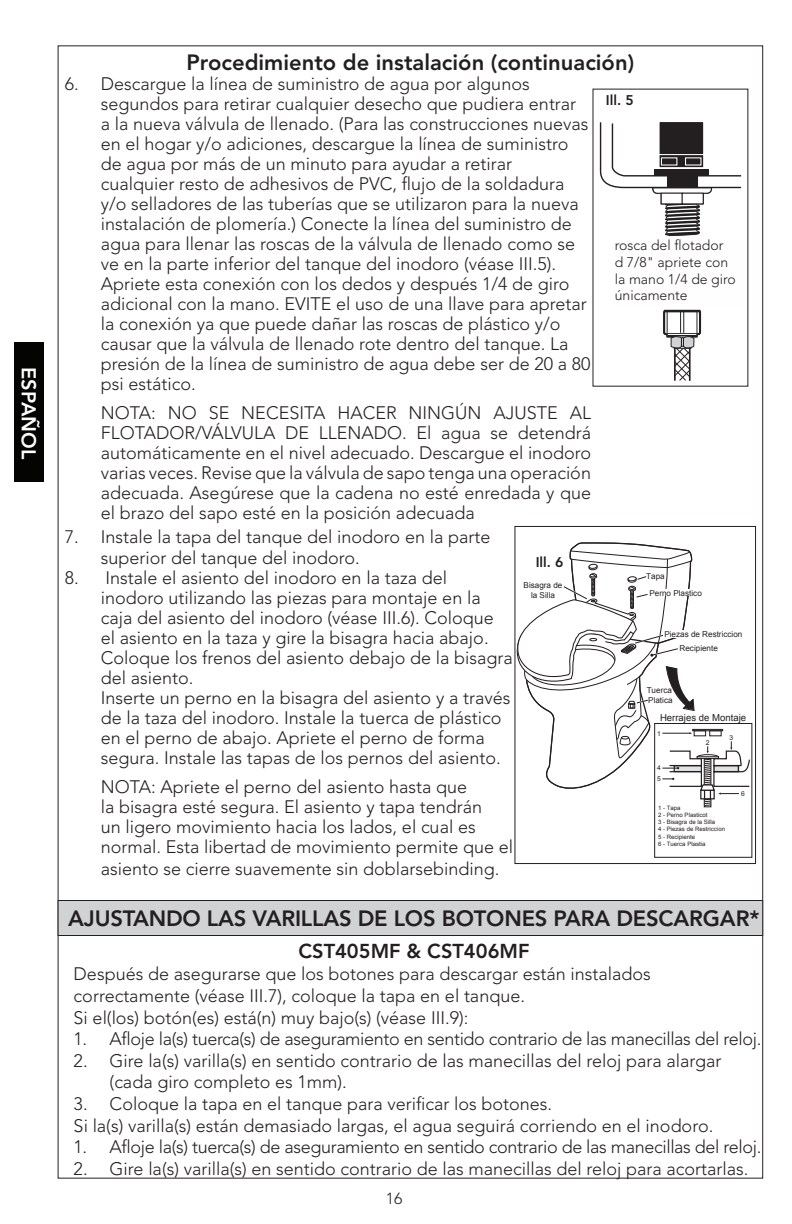
<style>
.page{position:relative;width:792px;height:1224px;background:#fff}
.page>*{position:absolute;margin:0;border:0;box-sizing:border-box;transform-origin:0 0}
.t1{font:800 22px "Avenir LT Std";letter-spacing:-.01em;color:#231f20}
.t2{font:800 20px "Avenir LT Std";color:#231f20}
.t3{font:800 20px "Avenir LT Std";color:#fff}
.t4{font:300 18px/20px "Avenir LT Std";color:#231f20}
.t5{font:300 18px "Avenir LT Std";letter-spacing:-.02em;color:#231f20}
.t6{font:300 16px "Avenir LT Std";color:#231f20}
.t7{font:14.2px/17.2px "Arial";color:#231f20;text-align:center}
.t8{font:300 14px/16.8px "Avenir LT Std";color:#231f20}
.t9{font:800 14px "Avenir LT Std";color:#231f20}
.t10{font:9.6px "Arial";color:#231f20}
.t11{font:8.2px/9.8px "Arial";color:#231f20;text-align:center}
.t12{font:6.6px/11.4px "Arial";color:#231f20}
.t13{font:6px/7.2px "Arial";color:#231f20}
</style>
<div class="page">
<div style="left:14px;top:343px;width:29px;height:139px;background:#040503"></div>
<div style="left:704px;top:758px;width:7px;height:49px;border:1px solid #231f20"></div>
<div style="left:654px;top:723px;width:98px;height:135px;border:1px solid #231f20"></div>
<svg style="left:517px;top:542px;width:234px;height:264px"></svg>
<div style="left:515px;top:526px;width:241px;height:338px;border:1px solid #231f20"></div>
<svg style="left:663px;top:309px;width:39px;height:72px"></svg>
<svg style="left:599px;top:122px;width:143px;height:115px"></svg>
<div style="left:655px;top:169px;width:54px;height:7px;background:#231f20"></div>
<svg style="left:659px;top:155px;width:45px;height:13px"></svg>
<div style="left:659px;top:154px;width:45px;height:14px;border:1px solid #fff"></div>
<div style="left:667px;top:176px;width:30px;height:11px;background:#231f20"></div>
<div style="left:659px;top:122px;width:45px;height:33px;background:#231f20"></div>
<div style="left:659px;top:121px;width:45px;height:34px;border:1px solid #fff"></div>
<div style="left:58px;top:900px;width:705px;height:36px;background:#d1d2d4"></div>
<div style="left:58px;top:900px;width:705px;height:36px;border:1px solid #231f20"></div>
<p class="t3" style="left:41px;top:367px;width:93px;rotate:90deg">ESPAÑOL</p>
<p class="t1" style="left:186px;top:50px;width:449px">Procedimiento de instalación (continuación)</p>
<p class="t4" style="left:101px;top:74px;width:491px;text-indent:-36px">6. Descargue la línea de suministro de agua por algunos segundos para retirar cualquier desecho que pudiera entrar<br>a la nueva válvula de llenado. (Para las construcciones nuevas en el hogar y/o adiciones, descargue la línea de suministro de agua por más de un minuto para ayudar a retirar<br>cualquier resto de adhesivos de PVC, flujo de la soldadura y/o selladores de las tuberías que se utilizaron para la nueva instalación de plomería.) Conecte la línea del suministro de agua para llenar las roscas de la válvula de llenado como se ve en la parte inferior del tanque del inodoro (véase III.5).<br>Apriete esta conexión con los dedos y después 1/4 de giro adicional con la mano. EVITE el uso de una llave para apretar la conexión ya que puede dañar las roscas de plástico y/o causar que la válvula de llenado rote dentro del tanque. La presión de la línea de suministro de agua debe ser de 20 a 80 psi estático.</p>
<p class="t4" style="left:101px;top:403px;width:492px;text-align:justify">NOTA: NO SE NECESITA HACER NINGÚN AJUSTE AL FLOTADOR/VÁLVULA DE LLENADO. El agua se detendrá automáticamente en el nivel adecuado. Descargue el inodoro varias veces. Revise que la válvula de sapo tenga una operación adecuada. Asegúrese que la cadena no esté enredada y que el brazo del sapo esté en la posición adecuada</p>
<p class="t9" style="left:536px;top:554px;width:29px">Ill. 6</p>
<p class="t9" style="left:606px;top:92px;width:29px">Ill. 5</p>
<p class="t8" style="left:615px;top:237px;width:123px">rosca del flotador<br>d 7/8" apriete con la mano 1/4 de giro únicamente</p>
<p class="t7" style="left:629px;top:238px;width:109px">7/8” BALLCOCK<br>THREAD<br>HAND TIGHTEN<br>1/4 TURN ONLY</p>
<p class="t4" style="left:101px;top:526px;width:391px;line-height:21.6px;text-indent:-36px">7. Instale la tapa del tanque del inodoro en la parte superior del tanque del inodoro.</p>
<p class="t4" style="left:101px;top:568px;width:413px;text-indent:-36px">8. Instale el asiento del inodoro en la taza del inodoro utilizando las piezas para montaje en la caja del asiento del inodoro (véase III.6). Coloque<br>el asiento en la taza y gire la bisagra hacia abajo.<br>Coloque los frenos del asiento debajo de la bisagra del asiento.<br>Inserte un perno en la bisagra del asiento y a través de la taza del inodoro. Instale la tuerca de plástico en el perno de abajo. Apriete el perno de forma segura. Instale las tapas de los pernos del asiento.</p>
<p class="t4" style="left:101px;top:777px;width:414px">NOTA: Apriete el perno del asiento hasta que<br>la bisagra esté segura. El asiento y tapa tendrán<br>un ligero movimiento hacia los lados, el cual es normal. Esta libertad de movimiento permite que el asiento se cierre suavemente sin doblarsebinding.</p>
<p class="t11" style="left:646px;top:571px;width:20px">Tapa</p>
<p class="t11" style="left:524px;top:581px;width:40px">Bisagra de la Silla</p>
<p class="t11" style="left:649px;top:588px;width:54px">Perno Plastico</p>
<p class="t11" style="left:664px;top:629px;width:80px">Piezas de Restriccion</p>
<p class="t11" style="left:680px;top:643px;width:40px">Recipiente</p>
<p class="t11" style="left:647px;top:686px;width:27px;text-align:left">Tuerca<br>Platica</p>
<p class="t10" style="left:660px;top:711px;width:88px">Herrajes de Montaje</p>
<p class="t12" style="left:657px;top:728px;width:5px">1</p>
<p class="t12" style="left:730px;top:732px;width:5px">3</p>
<p class="t12" style="left:706px;top:737px;width:5px">2</p>
<p class="t12" style="left:657px;top:762px;width:5px">4<br>5</p>
<p class="t12" style="left:741px;top:788px;width:5px">6</p>
<p class="t13" style="left:658px;top:804px;width:69px">1 - Tapa<br>2 - Perno Plasticot<br>3 - Bisagra de la Silla<br>4 - Piezas de Restriccion<br>5 - Recipiente<br>6 - Tuerca Plastia</p>
<p class="t1" style="left:68px;top:906px;width:693px">AJUSTANDO LAS VARILLAS DE LOS BOTONES PARA DESCARGAR*</p>
<p class="t2" style="left:298px;top:939px;width:233px">CST405MF &amp; CST406MF</p>
<p class="t4" style="left:74px;top:963px;width:579px;line-height:21.6px">Después de asegurarse que los botones para descargar están instalados correctamente (véase III.7), coloque la tapa en el tanque.<br>Si el(los) botón(es) está(n) muy bajo(s) (véase III.9):</p>
<p class="t5" style="left:74px;top:1028px;width:689px">1. Afloje la(s) tuerca(s) de aseguramiento en sentido contrario de las manecillas del reloj.</p>
<p class="t4" style="left:110px;top:1050px;width:613px;line-height:21.6px;text-indent:-36px">2. Gire la(s) varilla(s) en sentido contrario de las manecillas del reloj para alargar (cada giro completo es 1mm).</p>
<p class="t4" style="left:74px;top:1093px;width:641px;line-height:21.6px">3. Coloque la tapa en el tanque para verificar los botones.<br>Si la(s) varilla(s) están demasiado largas, el agua seguirá corriendo en el inodoro.</p>
<p class="t5" style="left:74px;top:1136px;width:689px">1. Afloje la(s) tuerca(s) de aseguramiento en sentido contrario de las manecillas del reloj.</p>
<p class="t4" style="left:74px;top:1159px;width:676px">2. Gire la(s) varilla(s) en sentido contrario de las manecillas del reloj para acortarlas.</p>
<p class="t6" style="left:386px;top:1189px;width:18px">16</p>
</div>
